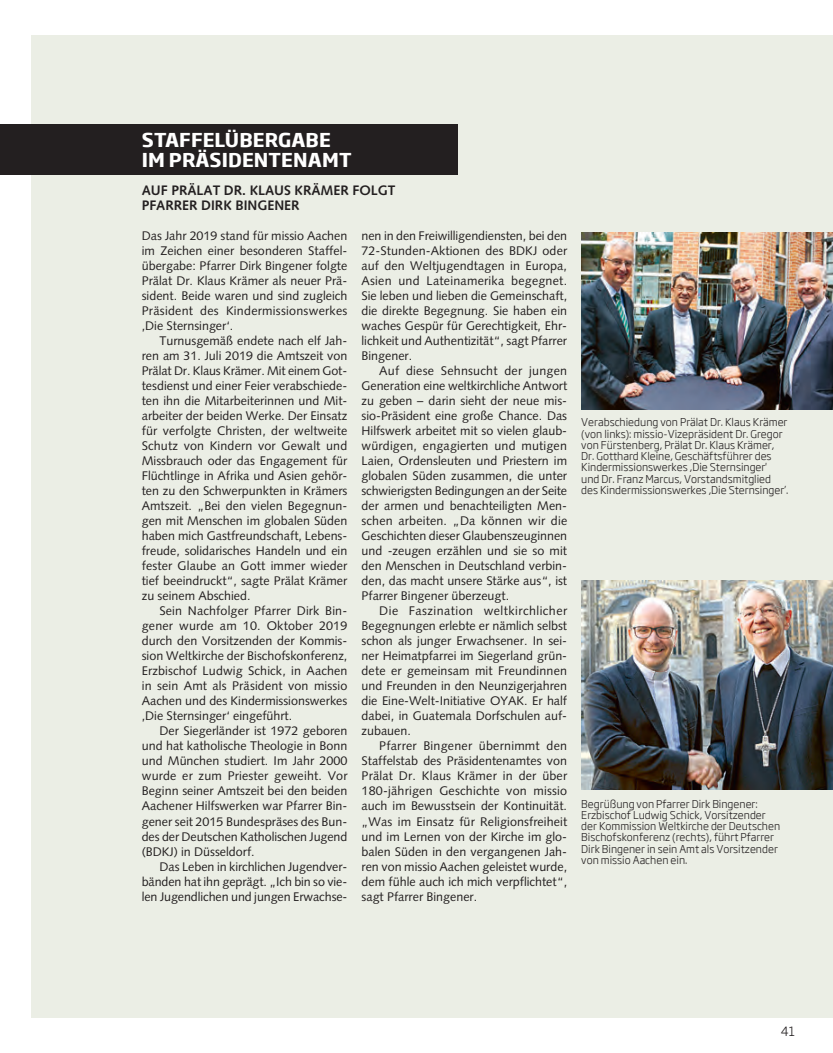
<style>
.page{position:relative;width:833px;height:1053px;background:#fff}
.page>*{position:absolute;margin:0;border:0;box-sizing:border-box;transform-origin:0 0}
.Marginal_Soho{font:700 18.75px/20px "Soho Gothic Std";letter-spacing:.005em;color:#fff}
.subhead{font:700 13.75px "Syntax";color:#231f20}
.Copytext{font:12.5px/15px "Syntax";color:#231f20;text-align:justify}
.Copytext_ohne_Einzug{font:12.5px/15px "Syntax";letter-spacing:.02em;color:#231f20;text-align:justify}
.t1{font:300 12.5px "Soho Gothic Std";color:#231f20}
.Copytext_ohne_Einzug-2{font:300 10.62px/11.2px "Soho Gothic Std";color:#231f20}
</style>
<div class="page">
<div style="left:32px;top:35px;width:801px;height:982px;background:#ebeee5"></div>
<img style="left:581px;top:232px;width:252px;height:177px">
<img style="left:581px;top:580px;width:252px;height:209px">
<div style="left:0;top:124px;width:457px;height:51px;background:#231f20"></div>
<p class="Marginal_Soho" style="left:142px;top:130px;width:211px">STAFFELÜBERGABE<br>IM PRÄSIDENTENAMT</p>
<p class="subhead" style="left:142px;top:182px;width:255px">AUF PRÄLAT DR. KLAUS KRÄMER FOLGT</p>
<p class="subhead" style="left:142px;top:197px;width:159px">PFARRER DIRK BINGENER</p>
<p class="Copytext_ohne_Einzug" style="left:142px;top:228px;width:207px">Das Jahr 2019 stand für missio Aachen im Zeichen einer besonderen Staffel&shy;übergabe: Pfarrer Dirk Bingener folgte Prälat Dr. Klaus Krämer als neuer Prä&shy;sident. Beide waren und sind zugleich Präsident des Kindermissionswerkes ‚Die Sternsinger‘.</p>
<p class="Copytext" style="left:142px;top:333px;width:207px;text-indent:18px">Turnusgemäß endete nach elf Jah&shy;ren am 31. Juli 2019 die Amtszeit von Prälat Dr. Klaus Krämer. Mit einem Got&shy;tesdienst und einer Feier verabschiede&shy;ten ihn die Mitarbeiterinnen und Mit&shy;arbeiter der beiden Werke. Der Einsatz für verfolgte Christen, der weltweite Schutz von Kindern vor Gewalt und Missbrauch oder das Engagement für Flüchtlinge in Afrika und Asien gehör&shy;ten zu den Schwerpunkten in Krämers Amtszeit. „Bei den vielen Begegnun&shy;gen mit Menschen im globalen Süden haben mich Gastfreundschaft, Lebens&shy;freude, solidarisches Handeln und ein fester Glaube an Gott immer wieder tief beeindruckt“, sagte Prälat Krämer zu seinem Abschied.</p>
<p class="Copytext" style="left:142px;top:603px;width:207px;text-indent:18px">Sein Nachfolger Pfarrer Dirk Bin&shy;gener wurde am 10. Oktober 2019 durch den Vorsitzenden der Kommis&shy;sion Weltkirche der Bischofskonferenz, Erzbischof Ludwig Schick, in Aachen in sein Amt als Präsident von missio Aachen und des Kindermissionswerkes ‚Die Sternsinger‘ eingeführt.</p>
<p class="Copytext" style="left:142px;top:723px;width:207px;text-indent:18px">Der Siegerländer ist 1972 geboren und hat katholische Theologie in Bonn und München studiert. Im Jahr 2000 wurde er zum Priester geweiht. Vor Beginn seiner Amtszeit bei den beiden Aachener Hilfswerken war Pfarrer Bin&shy;gener seit 2015 Bundespräses des Bun&shy;des der Deutschen Katholischen Jugend (BDKJ) in Düsseldorf.</p>
<p class="Copytext" style="left:142px;top:858px;width:207px;text-indent:18px">Das Leben in kirchlichen Jugendver&shy;bänden hat ihn geprägt. „Ich bin so vie&shy;len Jugendlichen und jungen Erwachse-</p>
<p class="Copytext" style="left:361px;top:228px;width:207px">nen in den Freiwilligendiensten, bei den 72-Stunden-Aktionen des BDKJ oder auf den Weltjugendtagen in Europa, Asien und Lateinamerika begegnet.<br>Sie leben und lieben die Gemeinschaft, die direkte Begegnung. Sie haben ein waches Gespür für Gerechtigkeit, Ehr&shy;lichkeit und Authentizität“, sagt Pfarrer Bingener.</p>
<p class="Copytext" style="left:361px;top:363px;width:207px;text-indent:18px">Auf diese Sehnsucht der jungen Generation eine weltkirchliche Antwort zu geben – darin sieht der neue mis&shy;sio-Präsident eine große Chance. Das Hilfswerk arbeitet mit so vielen glaub&shy;würdigen, engagierten und mutigen Laien, Ordensleuten und Priestern im globalen Süden zusammen, die unter schwierigsten Bedingungen an der Seite der armen und benachteiligten Men&shy;schen arbeiten. „Da können wir die Geschichten dieser Glaubenszeuginnen und -zeugen erzählen und sie so mit den Menschen in Deutschland verbin&shy;den, das macht unsere Stärke aus“, ist Pfarrer Bingener überzeugt.</p>
<p class="Copytext" style="left:361px;top:603px;width:207px;text-indent:18px">Die Faszination weltkirchlicher Begegnungen erlebte er nämlich selbst schon als junger Erwachsener. In sei&shy;ner Heimatpfarrei im Siegerland grün&shy;dete er gemeinsam mit Freundinnen und Freunden in den Neunzigerjahren die Eine-Welt-Initiative OYAK. Er half dabei, in Guatemala Dorfschulen auf&shy;zubauen.</p>
<p class="Copytext" style="left:361px;top:738px;width:207px;text-indent:18px">Pfarrer Bingener übernimmt den Staffelstab des Präsidentenamtes von Prälat Dr. Klaus Krämer in der über 180-jährigen Geschichte von missio auch im Bewusstsein der Kontinuität. „Was im Einsatz für Religionsfreiheit und im Lernen von der Kirche im glo&shy;balen Süden in den vergangenen Jah&shy;ren von missio Aachen geleistet wurde, dem fühle auch ich mich verpflichtet“, sagt Pfarrer Bingener.</p>
<p class="Copytext_ohne_Einzug-2" style="left:581px;top:417px;width:208px">Verabschiedung von Prälat Dr. Klaus Krämer (von links): missio-Vizepräsident Dr. Gregor von Fürstenberg, Prälat Dr. Klaus Krämer, Dr. Gotthard Kleine, Geschäftsführer des Kindermissionswerkes ,Die Sternsinger'<br>und Dr. Franz Marcus, Vorstandsmitglied des Kindermissionswerkes ,Die Sternsinger’.</p>
<p class="Copytext_ohne_Einzug-2" style="left:581px;top:798px;width:200px">Begrüßung von Pfarrer Dirk Bingener:<br>Erzbischof Ludwig Schick, Vorsitzender der Kommission Weltkirche der Deutschen Bischofskonferenz (rechts), führt Pfarrer Dirk Bingener in sein Amt als Vorsitzender von missio Aachen ein.</p>
<p class="t1" style="left:781px;top:1023px;width:16px">41</p>
</div>
